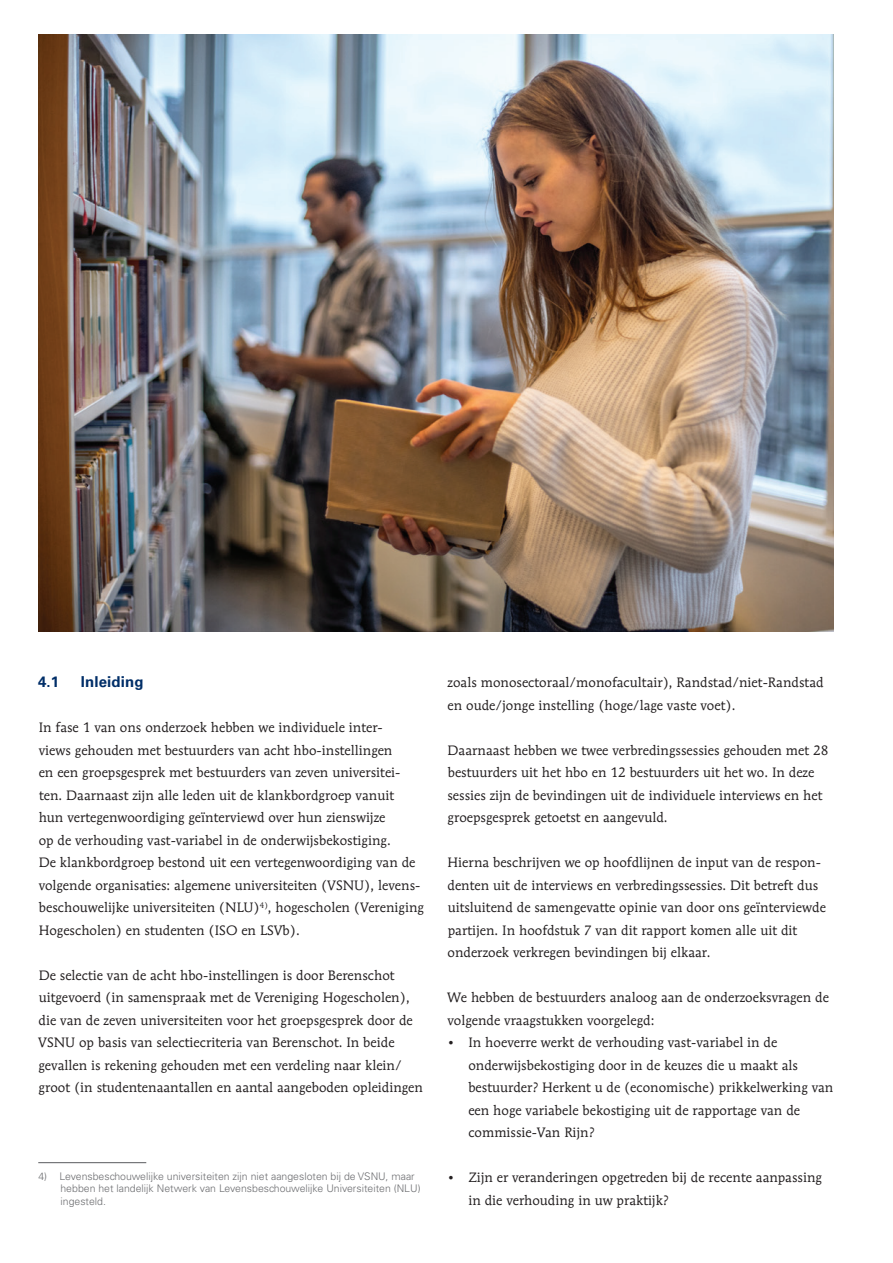
<style>
.page{position:relative;width:893px;height:1263px;background:#fff}
.page>*{position:absolute;margin:0;border:0;box-sizing:border-box;transform-origin:0 0}
.t1{font:700 15px "Univers LT Std";letter-spacing:.01em;color:#002e68}
.t2{font:13.5px/22.5px "Mendoza Roman Std";color:#231f20}
.t3{font:300 10.5px/12.6px "Univers LT Std";color:#6c6d70}
</style>
<div class="page">
<img style="left:38px;top:34px;width:795px;height:597px">
<hr style="left:38px;top:1162px;width:108px;height:1px;background:#6c6d70">
<p class="t1" style="left:38px;top:673px;width:23px">4.1</p>
<p class="t1" style="left:81px;top:673px;width:64px">Inleiding</p>
<p class="t2" style="left:39px;top:716px;width:387px">In fase 1 van ons onderzoek hebben we individuele inter-<br>views gehouden met bestuurders van acht hbo-instellingen<br>en een groepsgesprek met bestuurders van zeven universitei&shy;ten. Daarnaast zijn alle leden uit de klankbordgroep vanuit<br>hun vertegenwoordiging geïnterviewd over hun zienswijze<br>op de verhouding vast-variabel in de onderwijsbekostiging.<br>De klankbordgroep bestond uit een vertegenwoordiging van de volgende organisaties: algemene universiteiten (VSNU), levens&shy;beschouwelijke universiteiten (NLU)<sup>4)</sup>, hogescholen (Vereniging Hogescholen) en studenten (ISO en LSVb).</p>
<p class="t2" style="left:38px;top:963px;width:386px">De selectie van de acht hbo-instellingen is door Berenschot uitgevoerd (in samenspraak met de Vereniging Hogescholen), die van de zeven universiteiten voor het groepsgesprek door de VSNU op basis van selectiecriteria van Berenschot. In beide gevallen is rekening gehouden met een verdeling naar klein/ groot (in studentenaantallen en aantal aangeboden opleidingen</p>
<p class="t3" style="left:60px;top:1169px;width:362px;text-indent:-22px">4) Levensbeschouwelijke universiteiten zijn niet aangesloten bij de VSNU, maar hebben het landelijk Netwerk van Levensbeschouwelijke Universiteiten (NLU) ingesteld.</p>
<p class="t2" style="left:448px;top:671px;width:378px">zoals monosectoraal/monofacultair), Randstad/niet-Randstad en oude/jonge instelling (hoge/lage vaste voet).</p>
<p class="t2" style="left:447px;top:738px;width:383px">Daarnaast hebben we twee verbredingssessies gehouden met 28 bestuurders uit het hbo en 12 bestuurders uit het wo. In deze sessies zijn de bevindingen uit de individuele interviews en het groepsgesprek getoetst en aangevuld.</p>
<p class="t2" style="left:447px;top:851px;width:380px">Hierna beschrijven we op hoofdlijnen de input van de respon&shy;denten uit de interviews en verbredingssessies. Dit betreft dus uitsluitend de samengevatte opinie van door ons geïnterviewde partijen. In hoofdstuk 7 van dit rapport komen alle uit dit onderzoek verkregen bevindingen bij elkaar.</p>
<p class="t2" style="left:447px;top:986px;width:383px">We hebben de bestuurders analoog aan de onderzoeksvragen de volgende vraagstukken voorgelegd:</p>
<p class="t2" style="left:468px;top:1031px;width:367px;text-indent:-21px">• In hoeverre werkt de verhouding vast-variabel in de onderwijsbekostiging door in de keuzes die u maakt als bestuurder? Herkent u de (economische) prikkelwerking van een hoge variabele bekostiging uit de rapportage van de commissie-Van Rijn?</p>
<p class="t2" style="left:468px;top:1166px;width:355px;text-indent:-21px">• Zijn er veranderingen opgetreden bij de recente aanpassing in die verhouding in uw praktijk?</p>
</div>
